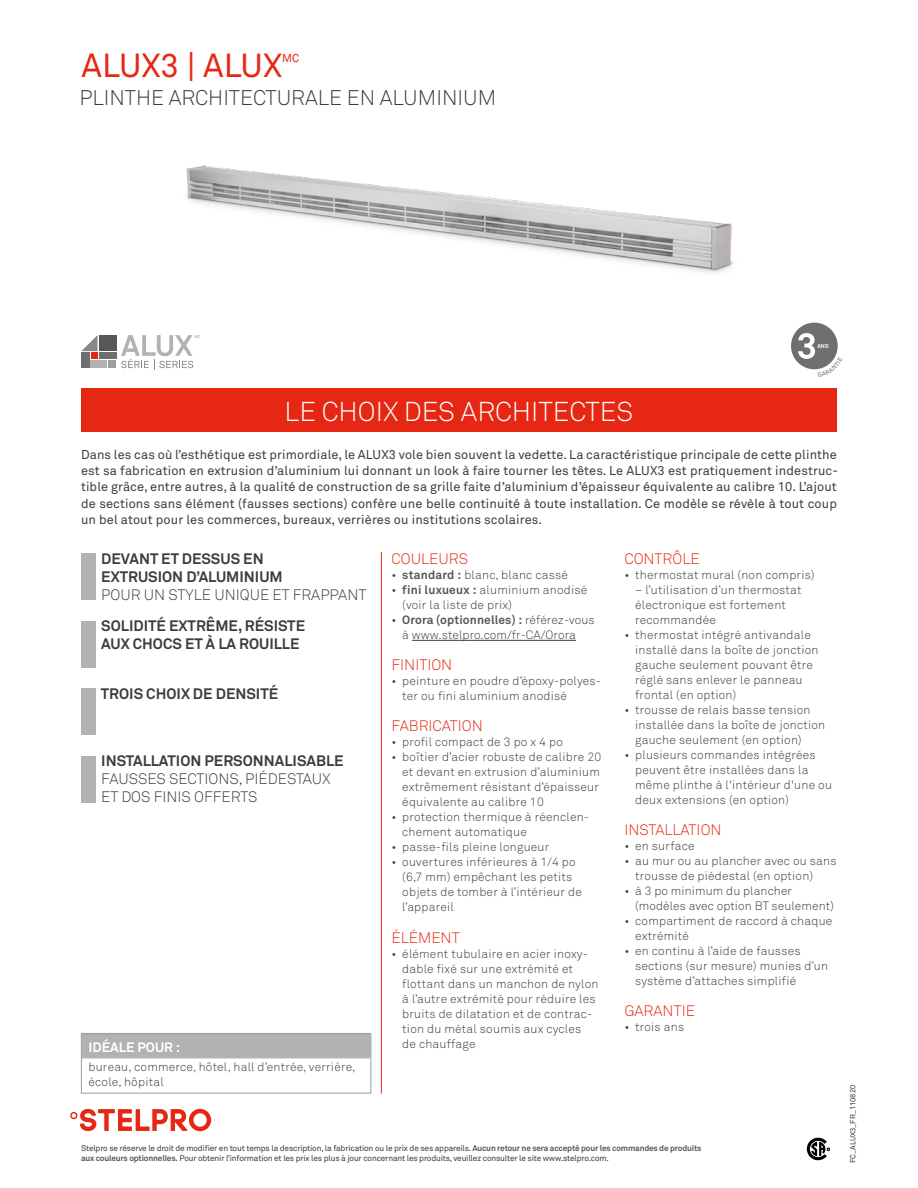
<style>
.page{position:relative;width:918px;height:1188px;background:#fff}
.page>*{position:absolute;margin:0;border:0;box-sizing:border-box;transform-origin:0 0}
.t1{font:33px "Akkurat";color:#e52713}
.t2{font:300 27px "Akkurat";color:#fff}
.t3{font:300 21px "Akkurat";color:#3c3c3b}
.t4{font:700 15px/18px "Akkurat";color:#3c3c3b}
.t5{font:300 15px/18px "Akkurat";color:#3c3c3b}
.t6{font:300 15px "Akkurat";color:#e52713}
.t7{font:700 13.5px "Akkurat";color:#fff}
.t8{font:12.75px/16.5px "Akkurat";letter-spacing:.01em;color:#3c3c3b;text-align:justify}
.t9{font:300 12px/15px "Akkurat";letter-spacing:.02em;color:#3c3c3b}
.t10{font:11.25px "Akkurat";color:#e52713}
.t11{font:8.25px/9.9px "Akkurat";letter-spacing:-.02em;color:#3c3c3b}
.t12{font:7.5px "Akkurat";color:#3c3c3b}
.t13{font:700 5.55px "Akkurat";color:#fff}
.s1{font-weight:700;color:#575756}
</style>
<div class="page">
<img style="left:186px;top:165px;width:548px;height:108px">
<hr style="left:381px;top:552px;width:1px;height:542px;background:#e52713">
<div style="left:791px;top:323px;width:47px;height:46px;background:#706f6f;border-radius:50%"></div>
<hr style="left:412px;top:640px;width:164px;height:1px;background:#3c3c3b">
<div style="left:82px;top:1033px;width:288px;height:25px;background:#b3b2b2"></div>
<div style="left:81px;top:1033px;width:290px;height:61px;border:1px solid #9d9d9c"></div>
<div style="left:81px;top:553px;width:14px;height:47px;background:#b3b2b2"></div>
<div style="left:81px;top:621px;width:14px;height:46px;background:#b3b2b2"></div>
<div style="left:81px;top:688px;width:14px;height:47px;background:#b3b2b2"></div>
<div style="left:81px;top:756px;width:14px;height:46px;background:#b3b2b2"></div>
<div style="left:81px;top:389px;width:756px;height:43px;background:#e52713"></div>
<svg style="left:807px;top:1138px;width:23px;height:22px"></svg>
<svg style="left:81px;top:336px;width:16px;height:15px"></svg>
<div style="left:108px;top:360px;width:8px;height:8px;background:#9d9d9c"></div>
<div style="left:99px;top:352px;width:17px;height:7px;background:#706f6f"></div>
<div style="left:99px;top:335px;width:17px;height:16px;background:#575756"></div>
<div style="left:91px;top:360px;width:16px;height:8px;background:#b3b2b2"></div>
<div style="left:81px;top:352px;width:9px;height:16px;background:#706f6f"></div>
<div style="left:91px;top:352px;width:6px;height:7px;background:#e52713"></div>
<svg style="left:121px;top:335px;width:79px;height:34px"></svg>
<svg style="left:70px;top:1109px;width:141px;height:22px"></svg>
<svg style="left:798px;top:333px;width:40px;height:37px"></svg>
<h1 class="t1" style="left:82px;top:45px;width:202px">ALUX3 | ALUX</h1>
<p class="t10" style="left:282px;top:51px;width:19px">MC</p>
<h3 class="t3" style="left:79px;top:85px;width:418px">PLINTHE ARCHITECTURALE EN ALUMINIUM</h3>
<p class="t13" style="left:817px;top:342px;width:13px">ANS</p>
<h2 class="t2" style="left:285px;top:395px;width:350px">LE CHOIX DES ARCHITECTES</h2>
<p class="t8" style="left:81px;top:446px;width:759px">Dans les cas où l’esthétique est primordiale, le ALUX3 vole bien souvent la vedette. La caractéristique principale de cette plinthe est sa fabrication en extrusion d’aluminium lui donnant un look à faire tourner les têtes. Le ALUX3 est pratiquement indestruc&shy;tible grâce, entre autres, à la qualité de construction de sa grille faite d’aluminium d’épaisseur équivalente au calibre 10. L’ajout de sections sans élément (fausses sections) confère une belle continuité à toute installation. Ce modèle se révèle à tout coup un bel atout pour les commerces, bureaux, verrières ou institutions scolaires.</p>
<p class="t4" style="left:101px;top:549px;width:183px">DEVANT ET DESSUS EN<br>EXTRUSION D’ALUMINIUM</p>
<p class="t5" style="left:101px;top:585px;width:267px">POUR UN STYLE UNIQUE ET FRAPPANT</p>
<p class="t4" style="left:101px;top:617px;width:205px">SOLIDITÉ EXTRÊME, RÉSISTE<br>AUX CHOCS ET À LA ROUILLE</p>
<p class="t4" style="left:101px;top:684px;width:179px">TROIS CHOIX DE DENSITÉ</p>
<p class="t4" style="left:101px;top:752px;width:244px">INSTALLATION PERSONNALISABLE</p>
<p class="t5" style="left:101px;top:770px;width:231px">FAUSSES SECTIONS, PIÉDESTAUX<br>ET DOS FINIS OFFERTS</p>
<p class="t7" style="left:88px;top:1038px;width:93px">IDÉALE POUR :</p>
<p class="t9" style="left:88px;top:1059px;width:268px">bureau, commerce, hôtel, hall d’entrée, verrière, école, hôpital</p>
<p class="t6" style="left:392px;top:549px;width:78px">COULEURS</p>
<p class="t9" style="left:392px;top:567px;width:178px">• <span class="s1">standard :</span> blanc, blanc cassé</p>
<p class="t9" style="left:402px;top:582px;width:187px;text-indent:-11px">• <span class="s1">fini luxueux :</span> aluminium anodisé (voir la liste de prix)</p>
<p class="t9" style="left:402px;top:612px;width:194px;text-indent:-11px">• <span class="s1">Orora (optionnelles) :</span> référez-vous à www.stelpro.com/fr-CA/Orora</p>
<p class="t6" style="left:392px;top:655px;width:62px">FINITION</p>
<p class="t9" style="left:402px;top:673px;width:200px;text-indent:-11px">• peinture en poudre d’époxy-polyes&shy;ter ou fini aluminium anodisé</p>
<p class="t6" style="left:392px;top:717px;width:93px">FABRICATION</p>
<p class="t9" style="left:392px;top:734px;width:173px">• profil compact de 3 po x 4 po</p>
<p class="t9" style="left:402px;top:749px;width:200px;text-indent:-11px">• boîtier d’acier robuste de calibre 20 et devant en extrusion d’aluminium extrêmement résistant d’épaisseur équivalente au calibre 10</p>
<p class="t9" style="left:402px;top:809px;width:188px;text-indent:-11px">• protection thermique à réenclen&shy;chement automatique</p>
<p class="t9" style="left:392px;top:839px;width:159px">• passe-fils pleine longueur</p>
<p class="t9" style="left:402px;top:854px;width:181px;text-indent:-11px">• ouvertures inférieures à 1/4 po (6,7 mm) empêchant les petits objets de tomber à l’intérieur de l’appareil</p>
<p class="t6" style="left:392px;top:928px;width:70px">ÉLÉMENT</p>
<p class="t9" style="left:402px;top:946px;width:198px;text-indent:-11px">• élément tubulaire en acier inoxy&shy;dable fixé sur une extrémité et flottant dans un manchon de nylon à l’autre extrémité pour réduire les bruits de dilatation et de contrac&shy;tion du métal soumis aux cycles<br>de chauffage</p>
<p class="t6" style="left:624px;top:549px;width:77px">CONTRÔLE</p>
<p class="t9" style="left:624px;top:567px;width:192px">• thermostat mural (non compris)</p>
<p class="t9" style="left:635px;top:582px;width:168px">– l’utilisation d’un thermostat électronique est fortement recommandée</p>
<p class="t9" style="left:635px;top:627px;width:185px;text-indent:-11px">• thermostat intégré antivandale installé dans la boîte de jonction gauche seulement pouvant être réglé sans enlever le panneau frontal (en option)</p>
<p class="t9" style="left:635px;top:702px;width:192px;text-indent:-11px">• trousse de relais basse tension installée dans la boîte de jonction gauche seulement (en option)</p>
<p class="t9" style="left:635px;top:747px;width:198px;text-indent:-11px">• plusieurs commandes intégrées peuvent être installées dans la même plinthe à l'intérieur d'une ou deux extensions (en option)</p>
<p class="t6" style="left:624px;top:820px;width:99px">INSTALLATION</p>
<p class="t9" style="left:624px;top:838px;width:72px">• en surface</p>
<p class="t9" style="left:635px;top:853px;width:203px;text-indent:-11px">• au mur ou au plancher avec ou sans trousse de piédestal (en option)</p>
<p class="t9" style="left:635px;top:883px;width:200px;text-indent:-11px">• à 3 po minimum du plancher (modèles avec option BT seulement)</p>
<p class="t9" style="left:635px;top:913px;width:199px;text-indent:-11px">• compartiment de raccord à chaque extrémité</p>
<p class="t9" style="left:635px;top:943px;width:195px;text-indent:-11px">• en continu à l’aide de fausses sections (sur mesure) munies d’un système d’attaches simplifié</p>
<p class="t6" style="left:624px;top:1002px;width:72px">GARANTIE</p>
<p class="t9" style="left:624px;top:1019px;width:61px">• trois ans</p>
<p class="t11" style="left:81px;top:1143px;width:622px">Stelpro se réserve le droit de modifier en tout temps la description, la fabrication ou le prix de ses appareils. <span class="s1">Aucun retour ne sera accepté pour les commandes de produits aux couleurs optionnelles.</span> Pour obtenir l’information et les prix les plus à jour concernant les produits, veuillez consulter le site www.stelpro.com.</p>
<p class="t12" style="left:848px;top:1163px;width:80px;rotate:-90deg">FC_ALUX3_FR_110820</p>
</div>
